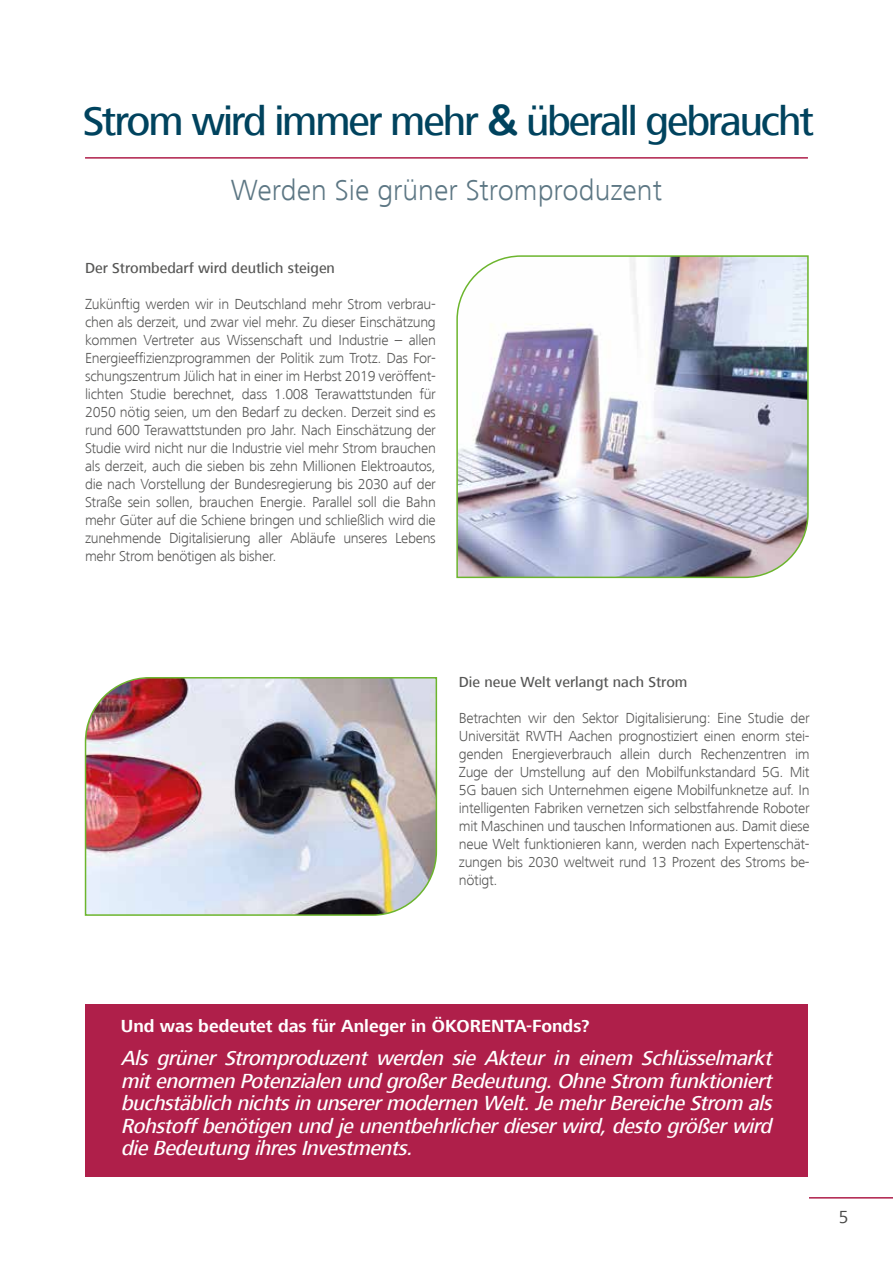
<style>
.page{position:relative;width:893px;height:1263px;background:#fff}
.page>*{position:absolute;margin:0;border:0;box-sizing:border-box;transform-origin:0 0}
.t1{font:500 42px "Frutiger Next LT";letter-spacing:-.05em;color:#00435e}
.t2{font:300 30px "Frutiger Next LT";color:#5d7784}
.t3{font:italic 500 21px/22.5px "Frutiger Next LT";color:#fff;text-align:justify}
.t4{font:700 18px "Frutiger Next LT";color:#fff}
.t5{font:18px "Frutiger Next LT";color:#4a4a49}
.t6{font:300 15px/18px "Frutiger Next LT";letter-spacing:-.02em;color:#575756;text-align:justify}
.t7{font:500 15px "Frutiger Next LT";color:#575756}
.s1{font-family:"Arial Rounded MT Bold";font-weight:400}
</style>
<div class="page">
<hr style="left:85px;top:157px;width:723px;height:2px;background:#af1f4a">
<hr style="left:809px;top:1197px;width:84px;height:1px;background:#af1f4a">
<div style="left:85px;top:1003px;width:722px;height:173px;background:#af1f4a"></div>
<img style="left:84px;top:677px;width:354px;height:239px">
<img style="left:456px;top:255px;width:353px;height:324px">
<h1 class="t1" style="left:83px;top:98px;width:733px">Strom wird immer mehr <span class="s1">&amp;</span> überall gebraucht</h1>
<h2 class="t2" style="left:231px;top:173px;width:433px">Werden Sie grüner Stromproduzent</h2>
<p class="t7" style="left:85px;top:260px;width:251px">Der Strombedarf wird deutlich steigen</p>
<p class="t6" style="left:85px;top:295px;width:352px">Zukünftig werden wir in Deutschland mehr Strom verbrau&shy;chen als derzeit, und zwar viel mehr. Zu dieser Einschätzung kommen Vertreter aus Wissenschaft und Industrie – allen Energieeffizienzprogrammen der Politik zum Trotz. Das For&shy;schungszentrum Jülich hat in einer im Herbst 2019 veröffent&shy;lichten Studie berechnet, dass 1.008 Terawattstunden für 2050 nötig seien, um den Bedarf zu decken. Derzeit sind es rund 600 Terawattstunden pro Jahr. Nach Einschätzung der Studie wird nicht nur die Industrie viel mehr Strom brauchen als derzeit, auch die sieben bis zehn Millionen Elektroautos, die nach Vorstellung der Bundesregierung bis 2030 auf der Straße sein sollen, brauchen Energie. Parallel soll die Bahn mehr Güter auf die Schiene bringen und schließlich wird die zunehmende Digitalisierung aller Abläufe unseres Lebens mehr Strom benötigen als bisher.</p>
<p class="t7" style="left:459px;top:674px;width:230px">Die neue Welt verlangt nach Strom</p>
<p class="t6" style="left:459px;top:709px;width:352px">Betrachten wir den Sektor Digitalisierung: Eine Studie der Universität RWTH Aachen prognostiziert einen enorm stei&shy;genden Energieverbrauch allein durch Rechenzentren im Zuge der Umstellung auf den Mobilfunkstandard 5G. Mit 5G bauen sich Unternehmen eigene Mobilfunknetze auf. In intelligenten Fabriken vernetzen sich selbstfahrende Roboter mit Maschinen und tauschen Informationen aus. Damit diese neue Welt funktionieren kann, werden nach Expertenschät&shy;zungen bis 2030 weltweit rund 13 Prozent des Stroms be&shy;nötigt.</p>
<p class="t4" style="left:121px;top:1016px;width:470px">Und was bedeutet das für Anleger in ÖKORENTA-Fonds?</p>
<p class="t3" style="left:121px;top:1047px;width:658px">Als grüner Stromproduzent werden sie Akteur in einem Schlüsselmarkt mitenormen Potenzialen und großerBedeutung.OhneStrom funktioniert buchstäblich nichtsin unserermodernen Welt.JemehrBereicheStrom als Rohstoffbenötigen und jeunentbehrlicherdieserwird,desto größerwird dieBedeutung ihresInvestments.</p>
<p class="t5" style="left:839px;top:1207px;width:11px">5</p>
</div>
